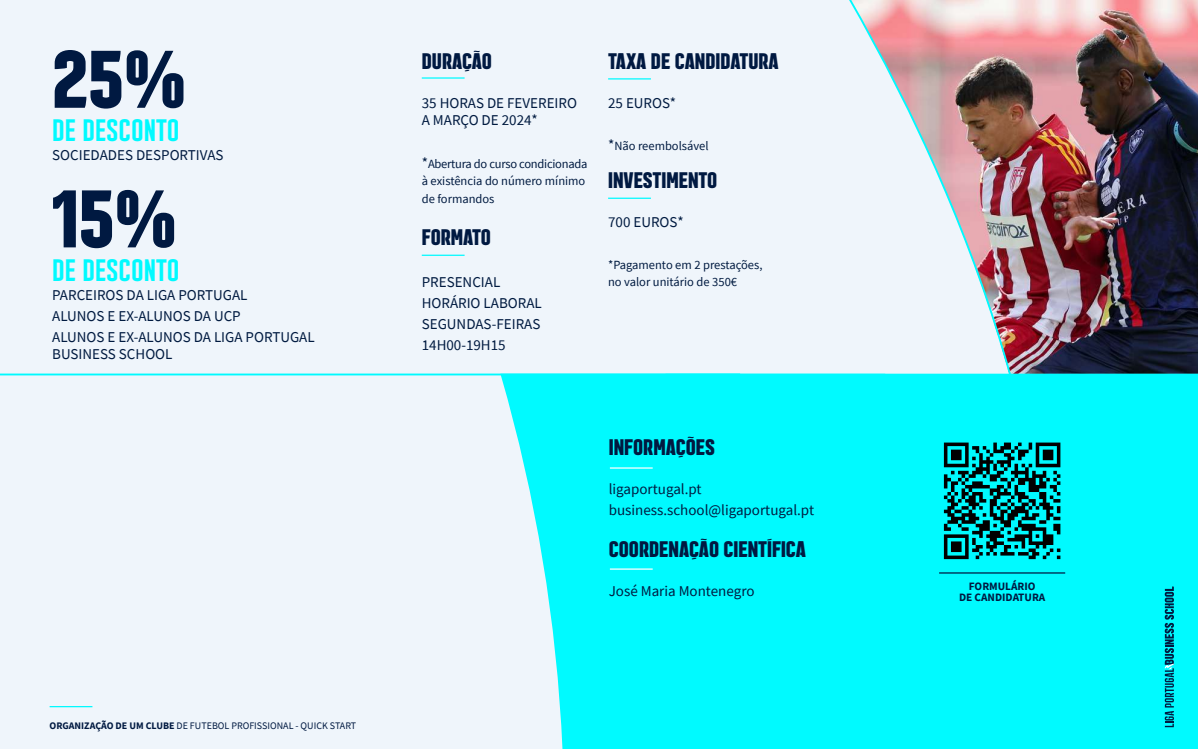
<style>
.page{position:relative;width:1198px;height:749px;background:#eff5fb}
.page>*{position:absolute;margin:0;border:0;box-sizing:border-box;transform-origin:0 0}
.t1{font:700 81.38px "Liga Portugal";color:#001941}
.t2{font:31px "Liga Portugal";color:#00faff}
.t3{font:700 22.5px "Liga Portugal";letter-spacing:-.005em;color:#001941}
.t4{font:15px/21px "Source Sans Pro";color:#001a40}
.t5{font:12.5px/17.5px "Source Sans Pro";color:#001a40}
.t6{font:700 11.25px/11.2px "Source Sans Pro";color:#001941;text-align:center}
.t7{font:10px "Source Sans Pro";color:#001941}
.s1{font-weight:700}
.s2{font-size:15px}
</style>
<div class="page">
<hr style="left:50px;top:706px;width:42px;height:1px;background:#00faff">
<img style="left:1012px;top:0;width:186px;height:371px">
<img style="left:849px;top:0;width:163px;height:371px">
<svg style="left:498px;top:371px;width:700px;height:378px;background:#10f9fe"></svg>
<hr style="left:0;top:373px;width:740px;height:2px;background:#00faff">
<svg style="left:1164px;top:586px;width:10px;height:141px"></svg>
<hr style="left:608px;top:78px;width:43px;height:1px;background:#00faff">
<hr style="left:422px;top:77px;width:42px;height:2px;background:#00faff">
<hr style="left:608px;top:197px;width:43px;height:2px;background:#00faff">
<hr style="left:422px;top:254px;width:42px;height:2px;background:#00faff">
<hr style="left:939px;top:572px;width:126px;height:1px;background:#001941">
<hr style="left:610px;top:467px;width:43px;height:1px;background:#fff">
<hr style="left:610px;top:568px;width:43px;height:1px;background:#fff">
<svg style="left:944px;top:442px;width:116px;height:117px;background:#008183"></svg>
<h1 class="t1" style="left:52px;top:37px;width:136px">25%</h1>
<h2 class="t2" style="left:52px;top:114px;width:129px">DE DESCONTO</h2>
<p class="t4" style="left:52px;top:144px;width:173px">SOCIEDADES DESPORTIVAS</p>
<h1 class="t1" style="left:52px;top:176px;width:126px">15%</h1>
<h2 class="t2" style="left:52px;top:253px;width:129px">DE DESCONTO</h2>
<p class="t4" style="left:52px;top:284px;width:264px">PARCEIROS DA LIGA PORTUGAL<br>ALUNOS E EX-ALUNOS DA UCP<br>ALUNOS E EX-ALUNOS DA LIGA PORTUGAL</p>
<p class="t4" style="left:52px;top:343px;width:122px">BUSINESS SCHOOL</p>
<p class="t7" style="left:50px;top:719px;width:308px"><span class="s1">ORGANIZAÇÃO DE UM CLUBE</span> DE FUTEBOL PROFISSIONAL - QUICK START</p>
<h3 class="t3" style="left:422px;top:50px;width:72px">DURAÇÃO</h3>
<p class="t4" style="left:422px;top:94px;width:157px;line-height:17.5px">35 HORAS DE FEVEREIRO<br>A MARÇO DE 2024*</p>
<p class="t5" style="left:422px;top:154px;width:167px"><span class="s2">*</span>Abertura do curso condicionada à existência do número mínimo de formandos</p>
<h3 class="t3" style="left:422px;top:225px;width:71px">FORMATO</h3>
<p class="t4" style="left:422px;top:271px;width:122px">PRESENCIAL<br>HORÁRIO LABORAL<br>SEGUNDAS-FEIRAS<br>14H00-19H15</p>
<h3 class="t3" style="left:608px;top:49px;width:172px">TAXA DE CANDIDATURA</h3>
<p class="t4" style="left:608px;top:92px;width:70px">25 EUROS*</p>
<p class="t5" style="left:608px;top:137px;width:102px"><span class="s2">*</span>Não reembolsável</p>
<h3 class="t3" style="left:608px;top:169px;width:111px">INVESTIMENTO</h3>
<p class="t4" style="left:608px;top:211px;width:77px">700 EUROS*</p>
<p class="t5" style="left:608px;top:256px;width:156px">*Pagamento em 2 prestações, no valor unitário de 350€</p>
<h3 class="t3" style="left:609px;top:435px;width:108px">INFORMAÇÕES</h3>
<p class="t4" style="left:609px;top:478px;width:207px">ligaportugal.pt business.school@ligaportugal.pt</p>
<h3 class="t3" style="left:609px;top:537px;width:199px">COORDENAÇÃO CIENTÍFICA</h3>
<p class="t4" style="left:609px;top:580px;width:147px">José Maria Montenegro</p>
<p class="t6" style="left:959px;top:580px;width:88px">FORMULÁRIO<br>DE CANDIDATURA</p>
</div>
